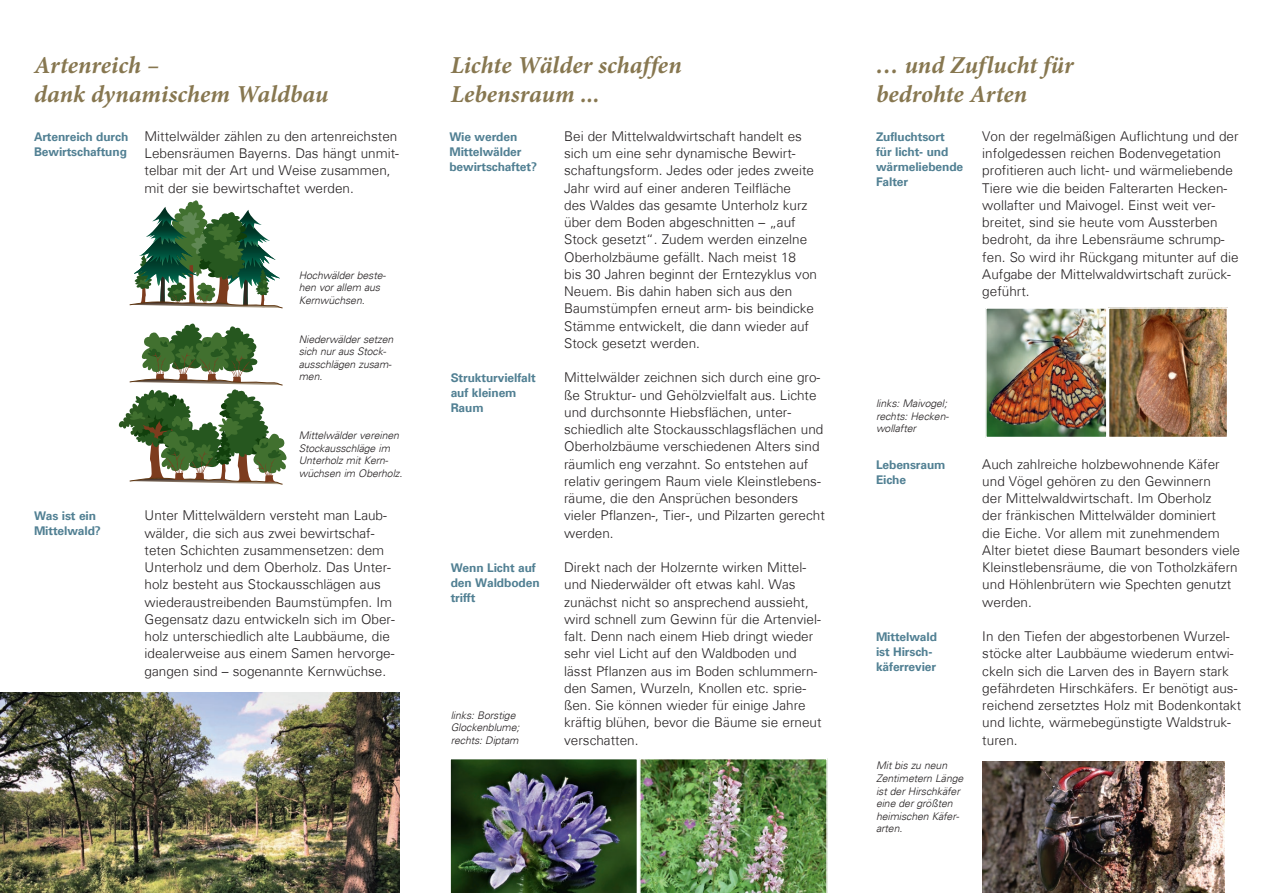
<style>
.page{position:relative;width:1263px;height:893px;background:#fff}
.page>*{position:absolute;margin:0;border:0;box-sizing:border-box;transform-origin:0 0}
.HL_Kopfzeile{font:italic 700 24.3px/29.2px "Minion Pro";color:#877750}
.Fließtext{font:300 13.5px/17.2px "Univers Com 45";color:#231f20}
.Marginalien{font:700 12px/15px "Univers Com 65";letter-spacing:-.01em;color:#518093}
.BU{font:italic 300 10.5px/12.6px "Univers Com 45";letter-spacing:-.01em;color:#231f20}
</style>
<div class="page">
<svg style="left:129px;top:200px;width:154px;height:108px"></svg>
<svg style="left:118px;top:323px;width:169px;height:162px"></svg>
<img style="left:0;top:693px;width:400px;height:200px">
<img style="left:450px;top:758px;width:378px;height:135px">
<img style="left:988px;top:310px;width:237px;height:125px">
<div style="left:985px;top:307px;width:122px;height:131px;border:2px solid #fff"></div>
<div style="left:1108px;top:307px;width:120px;height:131px;border:2px solid #fff"></div>
<img style="left:982px;top:762px;width:243px;height:131px">
<h1 class="HL_Kopfzeile" style="left:34px;top:50px;width:296px">Artenreich –<br>dank dynamischem Waldbau</h1>
<p class="Marginalien" style="left:34px;top:129px;width:96px">Artenreich durch<br>Bewirtschaftung</p>
<p class="Fließtext" style="left:145px;top:127px;width:256px">Mittelwälder zählen zu den artenreichsten Lebensräumen Bayerns. Das hängt unmit&shy;telbar mit der Art und Weise zusammen, mit der sie bewirtschaftet werden.</p>
<p class="Marginalien" style="left:34px;top:509px;width:68px">Was ist ein<br>Mittelwald?</p>
<p class="BU" style="left:299px;top:269px;width:89px">Hochwälder beste&shy;hen vor allem aus<br>Kernwüchsen.</p>
<p class="BU" style="left:299px;top:332px;width:96px">Niederwälder setzen sich nur aus Stock&shy;ausschlägen zusam&shy;men.</p>
<p class="BU" style="left:299px;top:429px;width:105px">Mittelwälder vereinen<br>Stockausschläge im<br>Unterholz mit Kern&shy;wüchsen im Oberholz.</p>
<p class="Fließtext" style="left:145px;top:507px;width:252px">Unter Mittelwäldern versteht man Laub&shy;wälder, die sich aus zwei bewirtschaf&shy;teten Schichten zusammensetzen: dem Unterholz und dem Oberholz. Das Unter&shy;holz besteht aus Stockausschlägen aus wiederaustreibenden Baumstümpfen. Im Gegensatz dazu entwickeln sich im Ober&shy;holz unterschiedlich alte Laubbäume, die idealerweise aus einem Samen hervorge&shy;gangen sind – sogenannte Kernwüchse.</p>
<h1 class="HL_Kopfzeile" style="left:451px;top:50px;width:232px">Lichte Wälder schaffen<br>Lebensraum ...</h1>
<p class="Marginalien" style="left:449px;top:129px;width:89px">Wie werden<br>Mittelwälder bewirtschaftet?</p>
<p class="Fließtext" style="left:564px;top:127px;width:254px">Bei der Mittelwaldwirtschaft handelt es sich um eine sehr dynamische Bewirt&shy;schaftungsform. Jedes oder jedes zweite Jahr wird auf einer anderen Teilfläche<br>des Waldes das gesamte Unterholz kurz über dem Boden abgeschnitten – „auf Stock gesetzt“. Zudem werden einzelne Oberholzbäume gefällt. Nach meist 18<br>bis 30 Jahren beginnt der Erntezyklus von Neuem. Bis dahin haben sich aus den Baumstümpfen erneut arm- bis beindicke Stämme entwickelt, die dann wieder auf Stock gesetzt werden.</p>
<p class="Fließtext" style="left:564px;top:369px;width:262px">Mittelwälder zeichnen sich durch eine gro&shy;ße Struktur- und Gehölzvielfalt aus. Lichte und durchsonnte Hiebsflächen, unter&shy;schiedlich alte Stockausschlagsflächen und Oberholzbäume verschiedenen Alters sind räumlich eng verzahnt. So entstehen auf relativ geringem Raum viele Kleinstlebens&shy;räume, die den Ansprüchen besonders vieler Pflanzen-, Tier-, und Pilzarten gerecht werden.</p>
<p class="Fließtext" style="left:564px;top:559px;width:259px">Direkt nach der Holzernte wirken Mittel&shy;und Niederwälder oft etwas kahl. Was zunächst nicht so ansprechend aussieht, wird schnell zum Gewinn für die Artenviel&shy;falt. Denn nach einem Hieb dringt wieder sehr viel Licht auf den Waldboden und lässt Pflanzen aus im Boden schlummern&shy;den Samen, Wurzeln, Knollen etc. sprie&shy;ßen. Sie können wieder für einige Jahre kräftig blühen, bevor die Bäume sie erneut verschatten.</p>
<p class="Marginalien" style="left:451px;top:371px;width:86px">Strukturvielfalt auf kleinem<br>Raum</p>
<p class="Marginalien" style="left:451px;top:560px;width:90px">Wenn Licht auf den Waldboden trifft</p>
<p class="BU" style="left:451px;top:709px;width:70px">links: Borstige<br>Glockenblume; rechts: Diptam</p>
<h1 class="HL_Kopfzeile" style="left:876px;top:50px;width:199px">… und Zuflucht für bedrohte Arten</h1>
<p class="Marginalien" style="left:876px;top:129px;width:89px">Zufluchtsort für licht- und wärmeliebende<br>Falter</p>
<p class="Fließtext" style="left:982px;top:127px;width:258px">Von der regelmäßigen Auflichtung und der infolgedessen reichen Bodenvegetation profitieren auch licht- und wärmeliebende Tiere wie die beiden Falterarten Hecken&shy;wollafter und Maivogel. Einst weit ver&shy;breitet, sind sie heute vom Aussterben bedroht, da ihre Lebensräume schrump&shy;fen. So wird ihr Rückgang mitunter auf die Aufgabe der Mittelwaldwirtschaft zurück&shy;geführt.</p>
<p class="BU" style="left:876px;top:397px;width:74px">links: Maivogel; rechts: Hecken&shy;wollafter</p>
<p class="Marginalien" style="left:876px;top:457px;width:71px">Lebensraum<br>Eiche</p>
<p class="Fließtext" style="left:982px;top:455px;width:259px">Auch zahlreiche holzbewohnende Käfer und Vögel gehören zu den Gewinnern<br>der Mittelwaldwirtschaft. Im Oberholz<br>der fränkischen Mittelwälder dominiert<br>die Eiche. Vor allem mit zunehmendem Alter bietet diese Baumart besonders viele Kleinstlebensräume, die von Totholzkäfern und Höhlenbrütern wie Spechten genutzt werden.</p>
<p class="Fließtext" style="left:982px;top:628px;width:260px">In den Tiefen der abgestorbenen Wurzel&shy;stöcke alter Laubbäume wiederum entwi&shy;ckeln sich die Larven des in Bayern stark gefährdeten Hirschkäfers. Er benötigt aus&shy;reichend zersetztes Holz mit Bodenkontakt und lichte, wärmebegünstigte Waldstruk&shy;turen.</p>
<p class="Marginalien" style="left:876px;top:629px;width:63px">Mittelwald ist Hirsch&shy;käferrevier</p>
<p class="BU" style="left:876px;top:759px;width:89px">Mit bis zu neun<br>Zentimetern Länge ist der Hirschkäfer eine der größten heimischen Käfer&shy;arten.</p>
</div>
